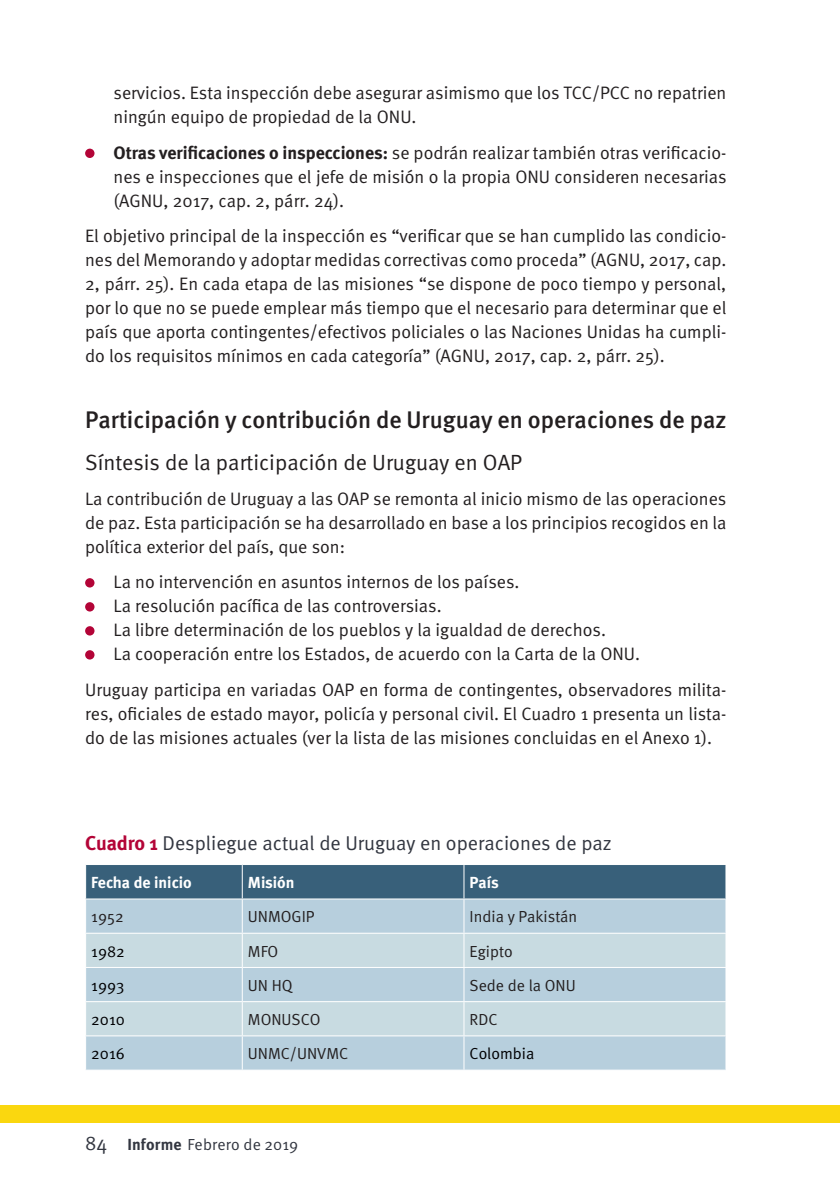
<style>
.page{position:relative;width:840px;height:1191px;background:#fff}
.page>*{position:absolute;margin:0;border:0;box-sizing:border-box;transform-origin:0 0}
.t1{font:500 24px "Meta";color:#231f20}
.t2{font:22px "Meta Normal";color:#231f20}
.t3{font:20px "Meta Normal";color:#323640}
.t4{font:18px/24px "Meta Normal";color:#231f20;text-align:justify}
.t5{font:16px "Meta Normal";color:#231f20}
.t6{font:16px "Meta Normal";color:#000002}
.t7{font:700 16px "Meta";color:#fff}
.t8{font:16px "Meta Normal";letter-spacing:.015em;color:#323640}
.s1{font-family:"Meta";font-weight:700}
.s2{font-family:"Meta";font-weight:700;color:#b30437}
.s3{font-size:20px}
</style>
<div class="page">
<div style="left:0;top:1106px;width:839px;height:17px;background:#fad70f"></div>
<div style="left:85px;top:149px;width:9px;height:9px;background:#b30437;border-radius:50%"></div>
<div style="left:85px;top:578px;width:9px;height:9px;background:#b30437;border-radius:50%"></div>
<div style="left:85px;top:602px;width:9px;height:9px;background:#b30437;border-radius:50%"></div>
<div style="left:85px;top:626px;width:9px;height:9px;background:#b30437;border-radius:50%"></div>
<div style="left:85px;top:650px;width:9px;height:9px;background:#b30437;border-radius:50%"></div>
<div style="left:86px;top:865px;width:639px;height:33px;background:#38607a"></div>
<div style="left:86px;top:899px;width:639px;height:170px;background:#b7cfdd"></div>
<svg style="left:86px;top:933px;width:639px;height:102px;fill:#c8dbe1"></svg>
<hr style="left:242px;top:865px;width:1px;height:33px;background:#fff">
<hr style="left:463px;top:865px;width:1px;height:33px;background:#fff">
<hr style="left:242px;top:899px;width:1px;height:33px;background:#fff">
<hr style="left:463px;top:899px;width:1px;height:33px;background:#fff">
<hr style="left:85px;top:932px;width:157px;height:1px;background:#fff">
<hr style="left:242px;top:932px;width:221px;height:1px;background:#fff">
<hr style="left:242px;top:933px;width:1px;height:34px;background:#fff">
<hr style="left:463px;top:932px;width:263px;height:1px;background:#fff">
<hr style="left:463px;top:933px;width:1px;height:34px;background:#fff">
<hr style="left:85px;top:967px;width:157px;height:1px;background:#fff">
<hr style="left:242px;top:967px;width:221px;height:1px;background:#fff">
<hr style="left:242px;top:968px;width:1px;height:33px;background:#fff">
<hr style="left:463px;top:967px;width:263px;height:1px;background:#fff">
<hr style="left:463px;top:968px;width:1px;height:33px;background:#fff">
<hr style="left:85px;top:1001px;width:157px;height:1px;background:#fff">
<hr style="left:242px;top:1001px;width:221px;height:1px;background:#fff">
<hr style="left:242px;top:1002px;width:1px;height:33px;background:#fff">
<hr style="left:463px;top:1001px;width:263px;height:1px;background:#fff">
<hr style="left:463px;top:1002px;width:1px;height:33px;background:#fff">
<hr style="left:85px;top:1035px;width:157px;height:1px;background:#fff">
<hr style="left:242px;top:1035px;width:221px;height:1px;background:#fff">
<hr style="left:242px;top:1036px;width:1px;height:33px;background:#fff">
<hr style="left:463px;top:1035px;width:263px;height:1px;background:#fff">
<hr style="left:463px;top:1036px;width:1px;height:33px;background:#fff">
<p class="t4" style="left:113px;top:81px;width:614px">servicios. Esta inspección debe asegurar asimismo que los TCC/PCC no repatrien ningún equipo de propiedad de la ONU.</p>
<p class="t4" style="left:113px;top:140px;width:614px"><span class="s1">Otras verificaciones o inspecciones:</span> se podrán realizar también otras verificacio&shy;nes e inspecciones que el jefe de misión o la propia ONU consideren necesarias (AGNU, 2017, cap. 2, párr. 24).</p>
<p class="t4" style="left:85px;top:224px;width:642px">El objetivo principal de la inspección es “verificar que se han cumplido las condicio&shy;nes del Memorando y adoptar medidas correctivas como proceda” (AGNU, 2017, cap.<br>2, párr. 25). En cada etapa de las misiones “se dispone de poco tiempo y personal, por lo que no se puede emplear más tiempo que el necesario para determinar que el país que aporta contingentes/efectivos policiales o las Naciones Unidas ha cumpli&shy;do los requisitos mínimos en cada categoría” (AGNU, 2017, cap. 2, párr. 25).</p>
<h1 class="t1" style="left:85px;top:406px;width:642px">Participación y contribución de Uruguay en operaciones de paz</h1>
<p class="t2" style="left:85px;top:449px;width:438px">Síntesis de la participación de Uruguay en OAP</p>
<p class="t4" style="left:85px;top:486px;width:642px">La contribución de Uruguay a las OAP se remonta al inicio mismo de las operaciones de paz. Esta participación se ha desarrollado en base a los principios recogidos en la política exterior del país, que son:</p>
<p class="t4" style="left:113px;top:570px;width:528px;text-align:left">La no intervención en asuntos internos de los países.<br>La resolución pacífica de las controversias.<br>La libre determinación de los pueblos y la igualdad de derechos.<br>La cooperación entre los Estados, de acuerdo con la Carta de la ONU.</p>
<p class="t4" style="left:85px;top:677px;width:642px">Uruguay participa en variadas OAP en forma de contingentes, observadores milita&shy;res, oficiales de estado mayor, policía y personal civil. El Cuadro 1 presenta un lista&shy;do de las misiones actuales (ver la lista de las misiones concluidas en el Anexo 1).</p>
<p class="t3" style="left:85px;top:832px;width:528px"><span class="s2">Cuadro 1</span> Despliegue actual de Uruguay en operaciones de paz</p>
<p class="t7" style="left:91px;top:872px;width:102px">Fecha de inicio</p>
<p class="t7" style="left:248px;top:872px;width:48px">Misión</p>
<p class="t7" style="left:469px;top:872px;width:31px">País</p>
<p class="t5" style="left:91px;top:907px;width:34px">1952</p>
<p class="t5" style="left:248px;top:907px;width:68px">UNMOGIP</p>
<p class="t5" style="left:469px;top:907px;width:109px">India y Pakistán</p>
<p class="t6" style="left:91px;top:942px;width:35px">1982</p>
<p class="t5" style="left:248px;top:942px;width:32px">MFO</p>
<p class="t5" style="left:469px;top:942px;width:44px">Egipto</p>
<p class="t6" style="left:91px;top:976px;width:35px">1993</p>
<p class="t5" style="left:248px;top:976px;width:46px">UN HQ</p>
<p class="t5" style="left:469px;top:976px;width:107px">Sede de la ONU</p>
<p class="t6" style="left:91px;top:1010px;width:35px">2010</p>
<p class="t5" style="left:248px;top:1010px;width:74px">MONUSCO</p>
<p class="t5" style="left:469px;top:1010px;width:29px">RDC</p>
<p class="t6" style="left:91px;top:1044px;width:35px">2016</p>
<p class="t5" style="left:248px;top:1044px;width:102px">UNMC/UNVMC</p>
<p class="t6" style="left:469px;top:1044px;width:66px">Colombia</p>
<p class="t8" style="left:85px;top:1135px;width:214px"><span class="s3">84</span> <span class="s1">Informe</span> Febrero de 2019</p>
</div>
